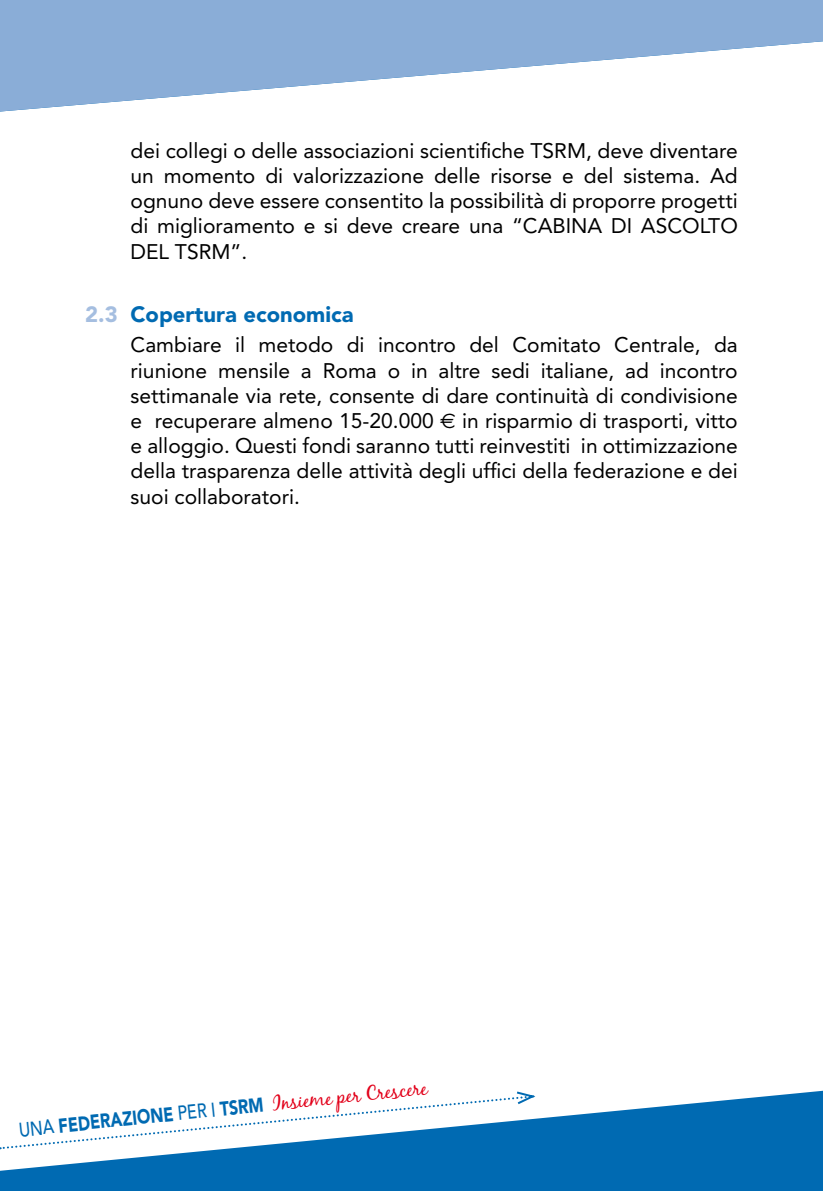
<style>
.page{position:relative;width:823px;height:1191px;background:#fff}
.page>*{position:absolute;margin:0;border:0;box-sizing:border-box;transform-origin:0 0}
.t1{font:900 22px "Avenir";color:#006ab2}
.t2{font:21px/25.2px "Avenir";color:#000;text-align:justify}
.t3{font:20px "Black Jack";color:#e2001a}
.s1{color:#a5bee0}
.s2{font-family:"Euro Sans"}
.s3{font-family:"Avenir";font-weight:500;color:#006ab2}
.s4{font-family:"Avenir";font-weight:900;color:#006ab2}
</style>
<div class="page">
<svg style="left:0;top:1090px;width:822px;height:101px;background:#207dbb"></svg>
<svg style="left:0;top:0;width:822px;height:111px;fill:#8aadd7"></svg>
<svg style="left:0;top:1090px;width:538px;height:60px"></svg>
<p class="t2" style="left:130px;top:138px;width:608px">dei collegi o delle associazioni scientifiche TSRM, deve diventare un momento di valorizzazione delle risorse e del sistema. Ad ognuno deve essere consentito la possibilità di proporre progetti di miglioramento e si deve creare una “CABINA DI ASCOLTO DEL TSRM”.</p>
<p class="t1" style="left:85px;top:300px;width:270px"><span class="s1">2.3</span> Copertura economica</p>
<p class="t2" style="left:130px;top:332px;width:608px">Cambiare il metodo di incontro del Comitato Centrale, da riunione mensile a Roma o in altre sedi italiane, ad incontro settimanale via rete, consente di dare continuità di condivisione e recuperare almeno 15-20.000 <span class="s2">€</span> in risparmio di trasporti, vitto e alloggio. Questi fondi saranno tutti reinvestiti in ottimizzazione della trasparenza delle attività degli uffici della federazione e dei suoi collaboratori.</p>
<p class="t3" style="left:18px;top:1118px;width:411px;rotate:-6deg"><span class="s3">UNA</span> <span class="s4">FEDERAZIONE</span> <span class="s3">PER I</span> <span class="s4">TSRM</span> Insieme per Crescere</p>
</div>
